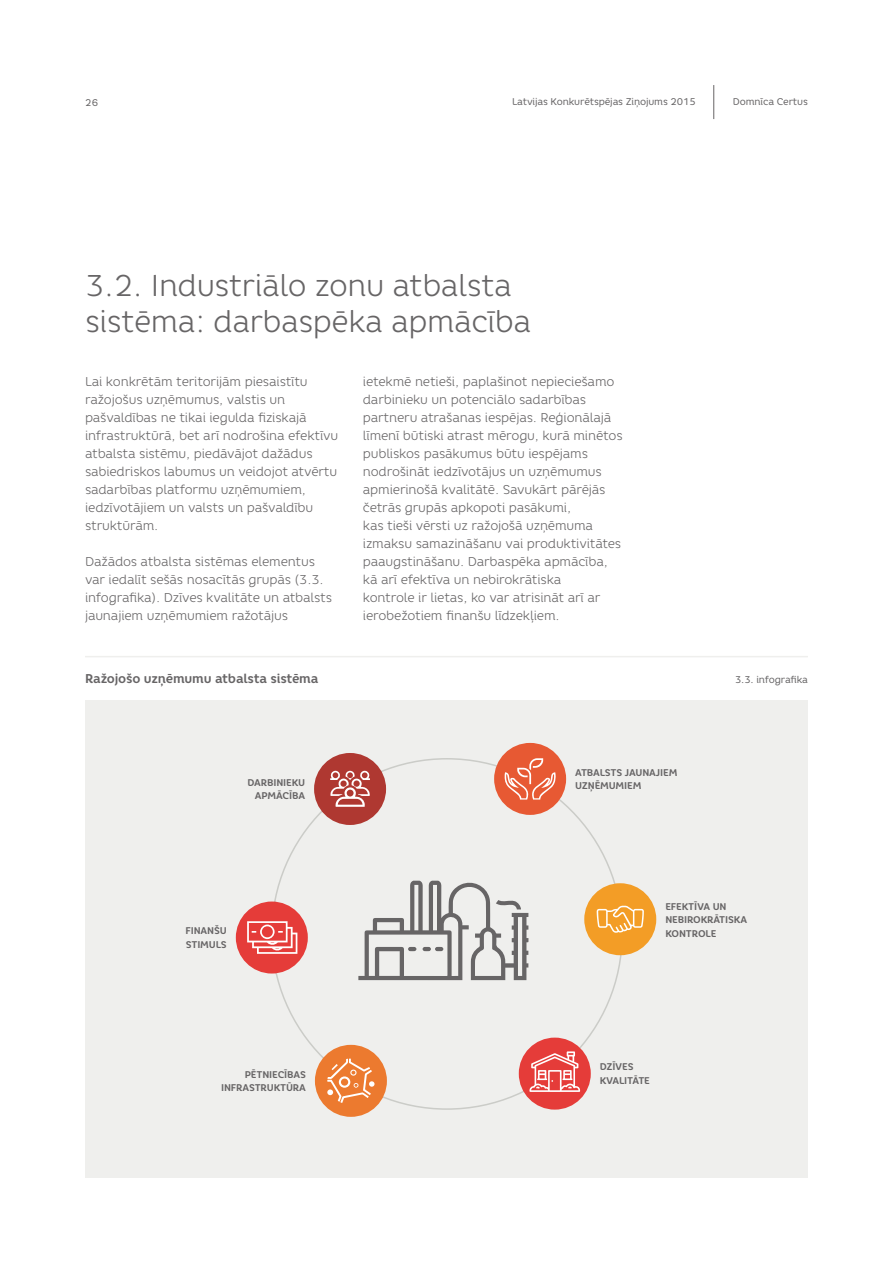
<style>
.page{position:relative;width:893px;height:1263px;background:#fff}
.page>*{position:absolute;margin:0;border:0;box-sizing:border-box;transform-origin:0 0}
.t1{font:300 30px/36px "Core Rhino 35";letter-spacing:-.015em;color:#676566}
.t2{font:300 12.75px/18px "Core Rhino 35";letter-spacing:-.015em;color:#676566}
.t3{font:700 12.75px "Core Rhino 65";letter-spacing:-.015em;color:#676566}
.t4{font:700 9.75px/13.5px "Core Rhino 65";letter-spacing:-.015em;color:#676566}
.t5{font:9.75px "Core Rhino 45";letter-spacing:-.015em;color:#676566}
</style>
<div class="page">
<hr style="left:713px;top:85px;width:1px;height:34px;background:#676566">
<hr style="left:85px;top:656px;width:723px;height:1px;background:#efefed">
<div style="left:85px;top:701px;width:723px;height:477px;background:#efefed"></div>
<svg style="left:358px;top:880px;width:170px;height:100px"></svg>
<div style="left:494px;top:743px;width:72px;height:72px;background:#e75933;border-radius:50%"></div>
<svg style="left:504px;top:758px;width:52px;height:41px"></svg>
<div style="left:315px;top:1045px;width:72px;height:72px;background:#ec7a2f;border-radius:50%"></div>
<div style="left:584px;top:883px;width:72px;height:72px;background:#f39d26;border-radius:50%"></div>
<svg style="left:597px;top:906px;width:47px;height:27px"></svg>
<div style="left:236px;top:901px;width:72px;height:72px;background:#e53c39;border-radius:50%"></div>
<div style="left:519px;top:1037px;width:72px;height:72px;background:#e53c39;border-radius:50%"></div>
<svg style="left:247px;top:921px;width:50px;height:33px"></svg>
<svg style="left:327px;top:1059px;width:48px;height:44px"></svg>
<svg style="left:529px;top:1051px;width:51px;height:41px"></svg>
<div style="left:314px;top:753px;width:72px;height:72px;background:#af3831;border-radius:50%"></div>
<svg style="left:330px;top:771px;width:40px;height:36px"></svg>
<p class="t5" style="left:85px;top:96px;width:15px">26</p>
<p class="t5" style="left:512px;top:96px;width:185px">Latvijas Konkurētspējas Ziņojums 2015</p>
<p class="t5" style="left:733px;top:96px;width:77px">Domnīca Certus</p>
<h1 class="t1" style="left:85px;top:267px;width:448px">3.2. I ndustriālo zonu atbalsta sistēma: darbaspēka apmācība</h1>
<p class="t2" style="left:85px;top:372px;width:255px">Lai konkrētām teritorijām piesaistītu ražojošus uzņēmumus, valstis un pašvaldības ne tikai iegulda fiziskajā infrastruktūrā, bet arī nodrošina efektīvu atbalsta sistēmu, piedāvājot dažādus sabiedriskos labumus un veidojot atvērtu sadarbības platformu uzņēmumiem, iedzīvotājiem un valsts un pašvaldību struktūrām.</p>
<p class="t2" style="left:85px;top:552px;width:249px">Dažādos atbalsta sistēmas elementus var iedalīt sešās nosacītās grupās (3.3. infografika). Dzīves kvalitāte un atbalsts jaunajiem uzņēmumiem ražotājus</p>
<p class="t2" style="left:363px;top:372px;width:261px">ietekmē netieši, paplašinot nepieciešamo darbinieku un potenciālo sadarbības partneru atrašanas iespējas. Reģionālajā līmenī būtiski atrast mērogu, kurā minētos publiskos pasākumus būtu iespējams nodrošināt iedzīvotājus un uzņēmumus apmierinošā kvalitātē. Savukārt pārējās četrās grupās apkopoti pasākumi,<br>kas tieši vērsti uz ražojošā uzņēmuma izmaksu samazināšanu vai produktivitātes paaugstināšanu. Darbaspēka apmācība, kā arī efektīva un nebirokrātiska<br>kontrole ir lietas, ko var atrisināt arī ar ierobežotiem finanšu līdzekļiem.</p>
<p class="t3" style="left:85px;top:670px;width:235px">RAŽOJOŠO UZŅĒMUMU ATBALSTA SISTĒMA</p>
<p class="t5" style="left:735px;top:673px;width:74px">3.3. infografika</p>
<p class="t4" style="left:248px;top:775px;width:59px;text-align:right">DARBIN IEKU<br>APMĀCĪBA</p>
<p class="t4" style="left:186px;top:924px;width:43px">FINANŠU<br>STIMULS</p>
<p class="t4" style="left:221px;top:1067px;width:86px;text-align:right">IECĪBAS<br>IN FRASTRUKTŪRA</p>
<p class="t4" style="left:245px;top:1067px;width:7px">PĒTN</p>
<p class="t4" style="left:575px;top:765px;width:19px">ATBALS</p>
<p class="t4" style="left:611px;top:765px;width:56px">TS JAU NAJIEM</p>
<p class="t4" style="left:575px;top:779px;width:33px">UZŅĒMUMIEM</p>
<p class="t4" style="left:665px;top:899px;width:83px">EFEKTĪVA UN<br>N EBIROKRĀTISKA<br>KONT</p>
<p class="t4" style="left:692px;top:927px;width:26px">ROLE</p>
<p class="t4" style="left:600px;top:1060px;width:52px">DZĪVES<br>KVALITĀTE</p>
</div>
